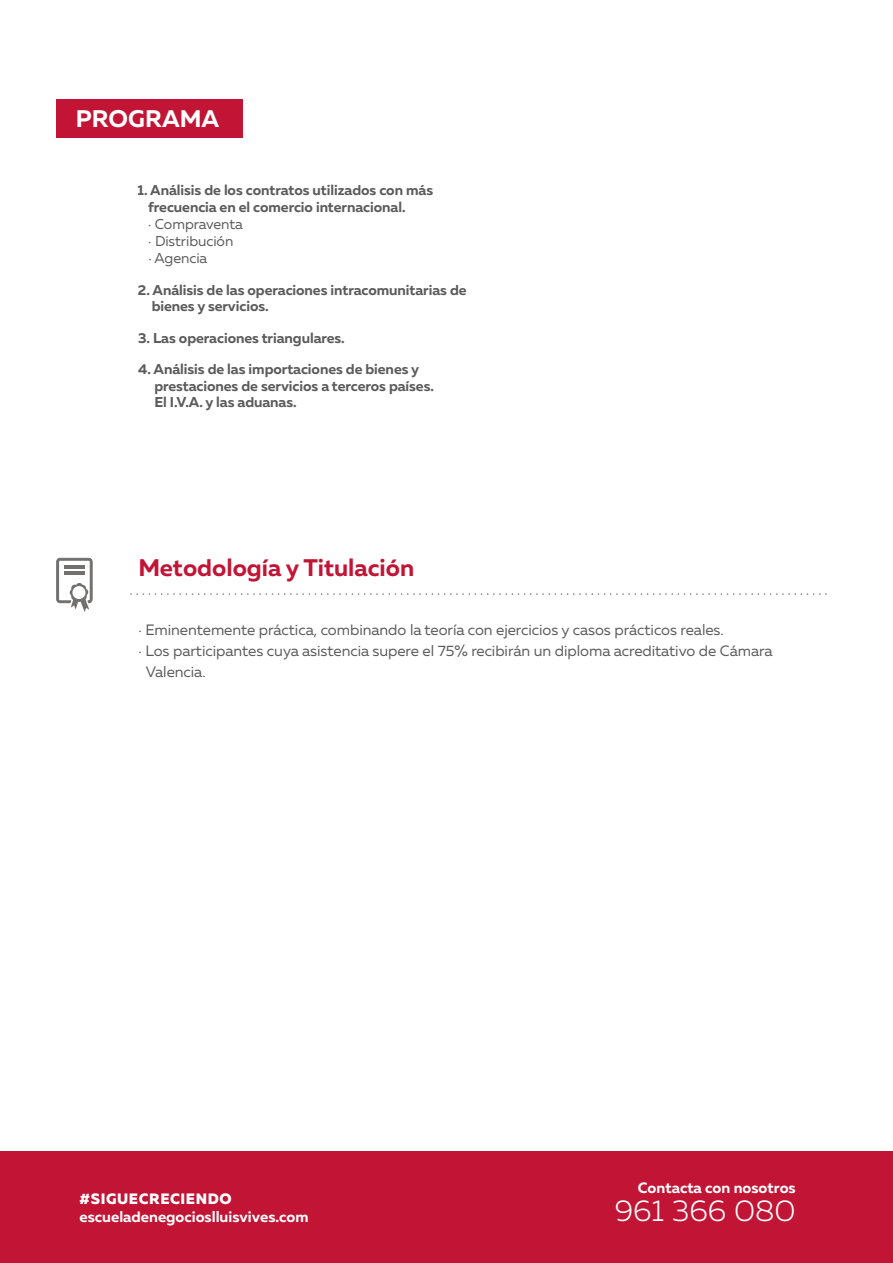
<style>
.page{position:relative;width:893px;height:1263px;background:#fff}
.page>*{position:absolute;margin:0;border:0;box-sizing:border-box;transform-origin:0 0}
.t1{font:300 30px "Muller";color:#fff}
.t2{font:700 24px "Muller";color:#c21535}
.t3{font:700 24px "Muller";color:#fff}
.t4{font:15px "Muller";letter-spacing:-.005em;color:#5b5b5b}
.t5{font:700 15px "Muller";color:#fff}
.t6{font:800 15px "Muller";letter-spacing:.04em;color:#fff}
.t7{font:700 14.25px/16.5px "Muller";letter-spacing:-.005em;color:#5b5b5b}
.t8{font:14.25px/17.1px "Muller";letter-spacing:-.005em;color:#5b5b5b}
</style>
<div class="page">
<div style="left:57px;top:99px;width:186px;height:39px;background:#c21535"></div>
<div style="left:0;top:1152px;width:893px;height:111px;background:#c21535"></div>
<svg style="left:131px;top:593px;width:696px;height:2px"></svg>
<svg style="left:56px;top:557px;width:37px;height:55px"></svg>
<hr style="left:64px;top:565px;width:21px;height:3px;background:#72706f">
<hr style="left:64px;top:572px;width:21px;height:3px;background:#72706f">
<h2 class="t3" style="left:76px;top:103px;width:145px">PROGRAMA</h2>
<p class="t7" style="left:148px;top:182px;width:286px;text-indent:-11px">1. Análisis de los contratos utilizados con más frecuencia en el comercio internacional.</p>
<p class="t8" style="left:148px;top:215px;width:96px">· Compraventa · Distribución<br>· Agencia</p>
<p class="t7" style="left:152px;top:281px;width:316px;text-indent:-14px">2. Análisis de las operaciones intracomunitarias de bienes y servicios.</p>
<p class="t7" style="left:138px;top:329px;width:208px">3. Las operaciones triangulares.</p>
<p class="t7" style="left:154px;top:361px;width:281px;text-indent:-16px">4. Análisis de las importaciones de bienes y prestaciones de servicios a terceros países.<br>El I.V.A. y las aduanas.</p>
<h2 class="t2" style="left:138px;top:553px;width:277px">Metodología y Titulación</h2>
<p class="t4" style="left:138px;top:620px;width:587px">· Eminentemente práctica, combinando la teoría con ejercicios y casos prácticos reales.</p>
<p class="t4" style="left:138px;top:641px;width:636px">· Los participantes cuya asistencia supere el 75% recibirán un diploma acreditativo de Cámara</p>
<p class="t4" style="left:146px;top:662px;width:61px">Valencia.</p>
<p class="t5" style="left:638px;top:1178px;width:159px">Contacta con nosotros</p>
<p class="t6" style="left:80px;top:1189px;width:154px">#SIGUECRECIENDO</p>
<p class="t5" style="left:80px;top:1207px;width:231px">escueladenegocioslluisvives.com</p>
<h1 class="t1" style="left:615px;top:1192px;width:182px">961 366 080</h1>
</div>
